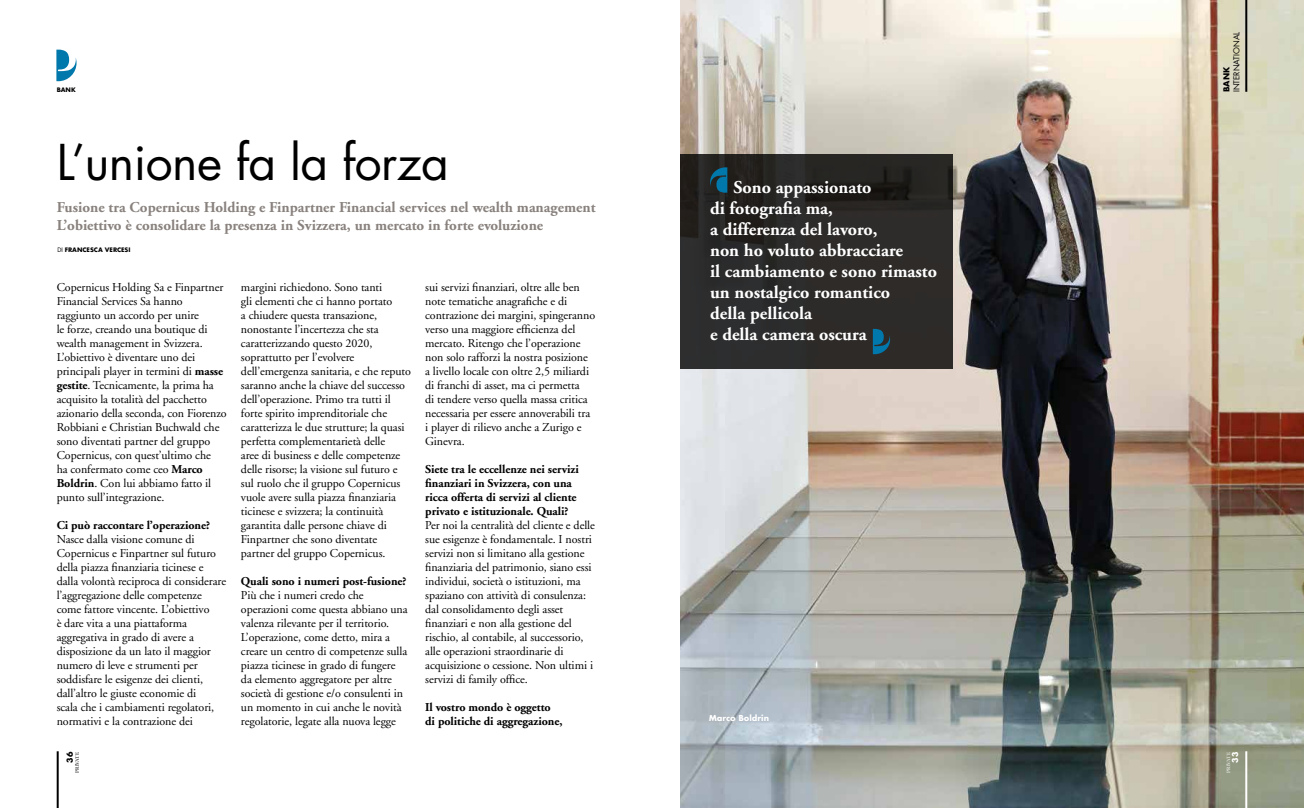
<style>
.page{position:relative;width:1304px;height:808px;background:#fff}
.page>*{position:absolute;margin:0;border:0;box-sizing:border-box;transform-origin:0 0}
.t1{font:48px "Futura";letter-spacing:-.01em;color:#000}
.t2{font:700 18px/21px "Adobe Garamond";color:#fff}
.t3{font:700 15px/18px "Adobe Garamond";color:#88817d}
.t4{font:12px/14px "Adobe Garamond";letter-spacing:-.005em;color:#000}
.t5{font:700 12px/14px "Adobe Garamond";letter-spacing:-.005em;color:#000}
.t6{font:700 8px "Futura";color:#fff}
.t7{font:8px "Futura";color:#000}
.t8{font:700 8px "Futura";color:#000}
.t9{font:700 6px "Futura";color:#000}
.t10{font:5px "Baskerville";color:#000}
.t11{font:5px "Baskerville";color:#fff}
.s1{font-weight:400}
.s2{font-weight:700}
</style>
<div class="page">
<img style="left:680px;top:0;width:624px;height:808px">
<div style="left:680px;top:154px;width:272px;height:215px;background:linear-gradient(to bottom,#252320,#2f2e2e)"></div>
<hr style="left:57px;top:751px;width:2px;height:57px;background:#000">
<svg style="left:56px;top:50px;width:21px;height:31px"></svg>
<hr style="left:1245px;top:751px;width:2px;height:57px;background:#fff">
<hr style="left:1245px;top:0;width:2px;height:92px;background:#000">
<svg style="left:710px;top:167px;width:17px;height:26px"></svg>
<svg style="left:873px;top:329px;width:17px;height:25px"></svg>
<p class="t9" style="left:57px;top:85px;width:21px">BANK</p>
<h1 class="t1" style="left:57px;top:129px;width:394px">L’unione fa la forza</h1>
<p class="t3" style="left:57px;top:199px;width:540px">Fusione tra Copernicus Holding e Finpartner Financial services nel wealth management<br>L’obiettivo è consolidare la presenza in Svizzera, un mercato in forte evoluzione</p>
<p class="t9" style="left:57px;top:245px;width:75px"><span class="s1">DI</span> FRANCESCA VERCESI</p>
<p class="t4" style="left:57px;top:280px;width:172px">Copernicus Holding Sa e Finpartner Financial Services Sa hanno raggiunto un accordo per unire<br>le forze, creando una boutique di wealth management in Svizzera.<br>L’obiettivo è diventare uno dei principali player in termini di <span class="s2">masse gestite</span>. Tecnicamente, la prima ha acquisito la totalità del pacchetto azionario della seconda, con Fiorenzo Robbiani e Christian Buchwald che sono diventati partner del gruppo Copernicus, con quest’ultimo che<br>ha confermato come ceo <span class="s2">Marco Boldrin</span>. Con lui abbiamo fatto il punto sull’integrazione.</p>
<p class="t5" style="left:57px;top:518px;width:155px">Ci può raccontare l’operazione?</p>
<p class="t4" style="left:57px;top:532px;width:171px">Nasce dalla visione comune di Copernicus e Finpartner sul futuro della piazza finanziaria ticinese e dalla volontà reciproca di considerare l’aggregazione delle competenze come fattore vincente. L’obiettivo<br>è dare vita a una piattaforma aggregativa in grado di avere a disposizione da un lato il maggior numero di leve e strumenti per soddisfare le esigenze dei clienti, dall’altro le giuste economie di<br>scala che i cambiamenti regolatori, normativi e la contrazione dei</p>
<p class="t4" style="left:241px;top:280px;width:172px">margini richiedono. Sono tanti<br>gli elementi che ci hanno portato<br>a chiudere questa transazione, nonostante l’incertezza che sta caratterizzando questo 2020, soprattutto per l’evolvere dell’emergenza sanitaria, e che reputo saranno anche la chiave del successo dell’operazione. Primo tra tutti il forte spirito imprenditoriale che caratterizza le due strutture; la quasi perfetta complementarietà delle<br>aree di business e delle competenze delle risorse; la visione sul futuro e sul ruolo che il gruppo Copernicus vuole avere sulla piazza finanziaria ticinese e svizzera; la continuità garantita dalle persone chiave di Finpartner che sono diventate partner del gruppo Copernicus.</p>
<p class="t5" style="left:241px;top:574px;width:167px">Quali sono i numeri post-fusione?</p>
<p class="t4" style="left:241px;top:588px;width:168px">Più che i numeri credo che operazioni come questa abbiano una valenza rilevante per il territorio.<br>L’operazione, come detto, mira a creare un centro di competenze sulla piazza ticinese in grado di fungere da elemento aggregatore per altre società di gestione e/o consulenti in un momento in cui anche le novità regolatorie, legate alla nuova legge</p>
<p class="t4" style="left:425px;top:280px;width:172px">sui servizi finanziari, oltre alle ben note tematiche anagrafiche e di contrazione dei margini, spingeranno verso una maggiore efficienza del mercato. Ritengo che l’operazione non solo rafforzi la nostra posizione a livello locale con oltre 2,5 miliardi di franchi di asset, ma ci permetta<br>di tendere verso quella massa critica necessaria per essere annoverabili tra i player di rilievo anche a Zurigo e Ginevra.</p>
<p class="t5" style="left:425px;top:462px;width:155px">Siete tra le eccellenze nei servizi finanziari in Svizzera, con una ricca offerta di servizi al cliente privato e istituzionale. Quali?</p>
<p class="t4" style="left:425px;top:518px;width:171px">Per noi la centralità del cliente e delle sue esigenze è fondamentale. I nostri servizi non si limitano alla gestione finanziaria del patrimonio, siano essi individui, società o istituzioni, ma spaziano con attività di consulenza: dal consolidamento degli asset finanziari e non alla gestione del rischio, al contabile, al successorio, alle operazioni straordinarie di acquisizione o cessione. Non ultimi i servizi di family office.</p>
<p class="t5" style="left:425px;top:700px;width:139px">Il vostro mondo è oggetto di politiche di aggregazione,</p>
<p class="t8" style="left:64px;top:763px;width:12px;rotate:-90deg">36</p>
<p class="t10" style="left:74px;top:773px;width:22px;rotate:-90deg">PRIVATE</p>
<h2 class="t2" style="left:710px;top:177px;width:228px;text-indent:23px">Sono appassionato<br>di fotografia ma,<br>a differenza del lavoro,<br>non ho voluto abbracciare<br>il cambiamento e sono rimasto un nostalgico romantico<br>della pellicola<br>e della camera oscura</h2>
<p class="t6" style="left:709px;top:712px;width:62px">Marco Boldrin</p>
<p class="t7" style="left:1231px;top:92px;width:62px;rotate:-90deg">INTERNATIONAL</p>
<p class="t8" style="left:1221px;top:92px;width:27px;rotate:-90deg">BANK</p>
<p class="t11" style="left:1225px;top:773px;width:22px;rotate:-90deg">PRIVATE</p>
<p class="t6" style="left:1229px;top:763px;width:12px;rotate:-90deg">33</p>
</div>
